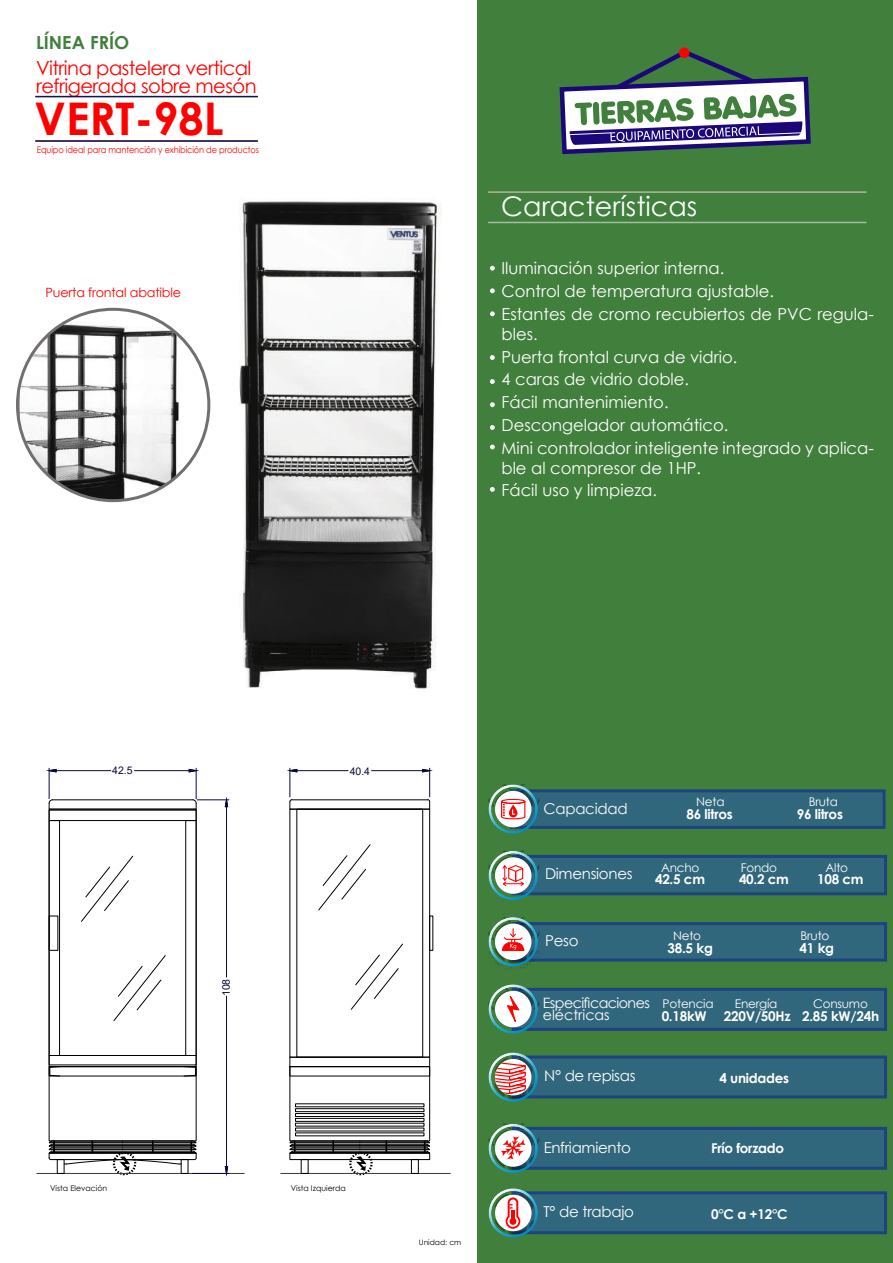
<style>
.page{position:relative;width:893px;height:1263px;background:#fff}
.page>*{position:absolute;margin:0;border:0;box-sizing:border-box;transform-origin:0 0}
.t1{font:700 45px "Century Gothic";color:#f00}
.t2{font:27px "Century Gothic";color:#fff}
.t3{font:19.5px/18px "Century Gothic";letter-spacing:-.025em;color:#f00}
.t4{font:700 18px "Century Gothic";color:#417f3c}
.t5{font:16.5px/22.8px "Century Gothic";color:#fff}
.t6{font:15px "Century Gothic";letter-spacing:-.02em;color:#fff}
.t7{font:15px "Century Gothic";letter-spacing:-.02em;color:#fafbfb}
.t8{font:14.25px/12.6px "Century Gothic";letter-spacing:-.04em;color:#fff}
.t9{font:700 13.5px "Century Gothic";letter-spacing:-.02em;color:#fff}
.t10{font:12.75px "Century Gothic";letter-spacing:-.015em;color:#f00}
.t11{font:12px "Century Gothic";letter-spacing:-.02em;color:#fff}
.t12{font:10.5px "Arial";color:#08093f}
.t13{font:9px "Century Gothic";letter-spacing:-.015em;color:#f00;scale:.91 1}
.t14{font:7.8px "Century Gothic";color:#010103}
.t15{font:7.5px "Century Gothic";color:#010102}
</style>
<div class="page">
<div style="left:349px;top:1152px;width:24px;height:23px;border:2px dashed #010102;border-radius:50%"></div>
<div style="left:113px;top:1152px;width:23px;height:23px;border:2px dashed #010102;border-radius:50%"></div>
<div style="left:477px;top:0;width:416px;height:1263px;background:#417f3c"></div>
<svg style="left:490px;top:266px;width:5px;height:5px"></svg>
<svg style="left:490px;top:311px;width:5px;height:5px"></svg>
<svg style="left:490px;top:288px;width:5px;height:5px"></svg>
<svg style="left:490px;top:425px;width:5px;height:5px"></svg>
<svg style="left:490px;top:445px;width:5px;height:4px"></svg>
<svg style="left:490px;top:487px;width:5px;height:5px"></svg>
<svg style="left:490px;top:379px;width:5px;height:5px"></svg>
<svg style="left:490px;top:355px;width:5px;height:5px"></svg>
<svg style="left:490px;top:402px;width:5px;height:5px"></svg>
<hr style="left:488px;top:191px;width:378px;height:2px;background:#fff">
<hr style="left:488px;top:222px;width:378px;height:1px;background:#fff">
<hr style="left:35px;top:140px;width:223px;height:2px;background:#091a53">
<hr style="left:35px;top:96px;width:223px;height:1px;background:#091a53">
<div style="left:512px;top:855px;width:375px;height:40px;background:#31677c;border:3px solid #1d447e"></div>
<div style="left:512px;top:922px;width:375px;height:39px;background:#31677c;border:3px solid #1d447e"></div>
<div style="left:512px;top:988px;width:375px;height:43px;background:#31677c;border:3px solid #1d447e"></div>
<div style="left:512px;top:1055px;width:375px;height:43px;background:#31677c;border:3px solid #1d447e"></div>
<div style="left:510px;top:789px;width:376px;height:40px;background:#31677c;border:3px solid #1d447e"></div>
<img style="left:538px;top:789px;width:3px;height:40px">
<svg style="left:488px;top:784px;width:50px;height:50px"></svg>
<img style="left:503px;top:850px;width:38px;height:46px">
<svg style="left:488px;top:851px;width:50px;height:49px"></svg>
<img style="left:510px;top:922px;width:31px;height:46px">
<svg style="left:488px;top:917px;width:50px;height:49px"></svg>
<img style="left:538px;top:987px;width:3px;height:44px">
<svg style="left:488px;top:984px;width:50px;height:50px"></svg>
<div style="left:512px;top:1127px;width:375px;height:43px;background:#31677c;border:3px solid #1d447e"></div>
<img style="left:503px;top:1123px;width:38px;height:47px">
<svg style="left:488px;top:1124px;width:50px;height:49px"></svg>
<div style="left:512px;top:1191px;width:375px;height:43px;background:#31677c;border:3px solid #1d447e"></div>
<svg style="left:488px;top:1052px;width:50px;height:50px"></svg>
<svg style="left:489px;top:1188px;width:49px;height:50px"></svg>
<img style="left:239px;top:201px;width:203px;height:488px">
<img style="left:17px;top:309px;width:192px;height:192px;border-radius:96px">
<hr style="left:37px;top:1173px;width:208px;height:1px;background:#3d3a3d">
<div style="left:57px;top:1159px;width:7px;height:15px;border:1px solid #000"></div>
<div style="left:181px;top:1159px;width:7px;height:15px;border:1px solid #000"></div>
<div style="left:49px;top:1066px;width:148px;height:10px;border:1px solid #000"></div>
<svg style="left:49px;top:1066px;width:11px;height:10px"></svg>
<svg style="left:184px;top:1066px;width:12px;height:10px"></svg>
<div style="left:49px;top:1055px;width:148px;height:10px;border:1px solid #000"></div>
<svg style="left:192px;top:799px;width:5px;height:4px"></svg>
<svg style="left:48px;top:799px;width:5px;height:5px"></svg>
<hr style="left:53px;top:799px;width:140px;height:1px;background:#000">
<div style="left:49px;top:810px;width:148px;height:11px;border:1px solid #000"></div>
<svg style="left:81px;top:856px;width:52px;height:66px"></svg>
<svg style="left:48px;top:1140px;width:149px;height:31px"></svg>
<hr style="left:197px;top:799px;width:32px;height:1px;background:#08093f">
<hr style="left:192px;top:1173px;width:37px;height:1px;background:#08093f">
<hr style="left:226px;top:807px;width:1px;height:170px;background:#08093f">
<hr style="left:226px;top:996px;width:1px;height:170px;background:#08093f">
<svg style="left:225px;top:797px;width:3px;height:10px"></svg>
<svg style="left:225px;top:1166px;width:3px;height:10px"></svg>
<hr style="left:49px;top:768px;width:1px;height:31px;background:#08093f">
<hr style="left:196px;top:768px;width:1px;height:31px;background:#08093f">
<hr style="left:56px;top:770px;width:55px;height:1px;background:#08093f">
<hr style="left:134px;top:770px;width:55px;height:1px;background:#08093f">
<svg style="left:46px;top:769px;width:11px;height:3px"></svg>
<svg style="left:189px;top:769px;width:10px;height:3px"></svg>
<div style="left:49px;top:820px;width:11px;height:236px;border:1px solid #000"></div>
<div style="left:185px;top:820px;width:12px;height:236px;border:1px solid #000"></div>
<svg style="left:113px;top:955px;width:53px;height:66px"></svg>
<hr style="left:280px;top:1173px;width:171px;height:1px;background:#3d3a3d">
<div style="left:301px;top:1159px;width:7px;height:15px;border:1px solid #000"></div>
<div style="left:411px;top:1159px;width:8px;height:15px;border:1px solid #000"></div>
<div style="left:289px;top:1066px;width:141px;height:75px;border:1px solid #000"></div>
<svg style="left:289px;top:1057px;width:141px;height:20px"></svg>
<div style="left:289px;top:809px;width:141px;height:248px;border:1px solid #000"></div>
<div style="left:296px;top:809px;width:127px;height:248px;border:1px solid #000"></div>
<hr style="left:292px;top:799px;width:136px;height:1px;background:#000">
<svg style="left:289px;top:1140px;width:142px;height:31px"></svg>
<div style="left:295px;top:1118px;width:129px;height:3px;border:1px solid #000"></div>
<div style="left:295px;top:1113px;width:129px;height:4px;border:1px solid #000"></div>
<div style="left:295px;top:1108px;width:129px;height:4px;border:1px solid #000"></div>
<div style="left:429px;top:916px;width:4px;height:35px;border:1px solid #000"></div>
<hr style="left:297px;top:770px;width:51px;height:1px;background:#08093f">
<hr style="left:371px;top:770px;width:52px;height:1px;background:#08093f">
<svg style="left:287px;top:768px;width:10px;height:34px"></svg>
<svg style="left:422px;top:768px;width:10px;height:34px"></svg>
<svg style="left:318px;top:844px;width:53px;height:66px"></svg>
<svg style="left:351px;top:943px;width:52px;height:67px"></svg>
<svg style="left:559px;top:48px;width:252px;height:107px"></svg>
<div style="left:679px;top:47px;width:11px;height:11px;background:#f00;border-radius:50%"></div>
<p class="t4" style="left:36px;top:34px;width:95px">LÍNEA FRÍO</p>
<p class="t3" style="left:36px;top:60px;width:222px">Vitrina pastelera vertical refrigerada sobre mesón</p>
<h1 class="t1" style="left:35px;top:99px;width:191px">VERT-98L</h1>
<p class="t13" style="left:37px;top:146px;width:246px">Equipo ideal para mantención y exhibición de productos</p>
<p class="t10" style="left:45px;top:287px;width:137px">Puerta frontal abatible</p>
<h2 class="t2" style="left:501px;top:194px;width:198px">Características</h2>
<p class="t5" style="left:502px;top:258px;width:374px">Iluminación superior interna.<br>Control de temperatura ajustable.<br>Estantes de cromo recubiertos de PVC regula-</p>
<p class="t5" style="left:502px;top:324px;width:374px">bles.<br>Puerta frontal curva de vidrio.<br>4 caras de vidrio doble.<br>Fácil mantenimiento.<br>Descongelador automático.<br>Mini controlador inteligente integrado y aplica-</p>
<p class="t5" style="left:501px;top:457px;width:201px">ble al compresor de 1HP.<br>Fácil uso y limpieza.</p>
<p class="t12" style="left:112px;top:764px;width:22px">42.5</p>
<p class="t12" style="left:350px;top:765px;width:22px">40.4</p>
<p class="t12" style="left:220px;top:996px;width:19px;rotate:-90deg">108</p>
<p class="t14" style="left:50px;top:1185px;width:59px">Vista Elevación</p>
<p class="t14" style="left:291px;top:1185px;width:57px">Vista Izquierda</p>
<p class="t15" style="left:419px;top:1239px;width:44px">Unidad: cm</p>
<p class="t7" style="left:543px;top:802px;width:86px">Capacidad</p>
<p class="t11" style="left:696px;top:796px;width:30px">Neta</p>
<p class="t9" style="left:686px;top:808px;width:48px">86 litros</p>
<p class="t11" style="left:809px;top:796px;width:31px">Bruta</p>
<p class="t9" style="left:797px;top:808px;width:48px">96 litros</p>
<p class="t6" style="left:545px;top:867px;width:89px">Dimensiones</p>
<p class="t11" style="left:661px;top:863px;width:40px">Ancho</p>
<p class="t9" style="left:655px;top:873px;width:51px">42.5 cm</p>
<p class="t11" style="left:741px;top:863px;width:38px">Fondo</p>
<p class="t9" style="left:739px;top:873px;width:51px">40.2 cm</p>
<p class="t11" style="left:826px;top:863px;width:24px">Alto</p>
<p class="t9" style="left:817px;top:873px;width:48px">108 cm</p>
<p class="t6" style="left:545px;top:935px;width:35px">Peso</p>
<p class="t11" style="left:673px;top:930px;width:29px">Neto</p>
<p class="t9" style="left:667px;top:942px;width:47px">38.5 kg</p>
<p class="t11" style="left:801px;top:930px;width:30px">Bruto</p>
<p class="t9" style="left:799px;top:942px;width:36px">41 kg</p>
<p class="t8" style="left:543px;top:997px;width:109px">Especificaciones eléctricas</p>
<p class="t11" style="left:663px;top:998px;width:52px">Potencia</p>
<p class="t9" style="left:662px;top:1010px;width:47px">0.18kW</p>
<p class="t11" style="left:735px;top:998px;width:44px">Energía</p>
<p class="t9" style="left:724px;top:1010px;width:68px">220V/50Hz</p>
<p class="t11" style="left:813px;top:999px;width:56px">Consumo</p>
<p class="t9" style="left:802px;top:1010px;width:79px">2.85 kW/24h</p>
<p class="t6" style="left:544px;top:1070px;width:93px">N° de repisas</p>
<p class="t9" style="left:719px;top:1072px;width:71px">4 unidades</p>
<p class="t6" style="left:544px;top:1141px;width:89px">Enfriamiento</p>
<p class="t9" style="left:711px;top:1142px;width:75px">Frío forzado</p>
<p class="t6" style="left:543px;top:1205px;width:92px">T° de trabajo</p>
<p class="t9" style="left:711px;top:1208px;width:78px">0°C a +12°C</p>
</div>
